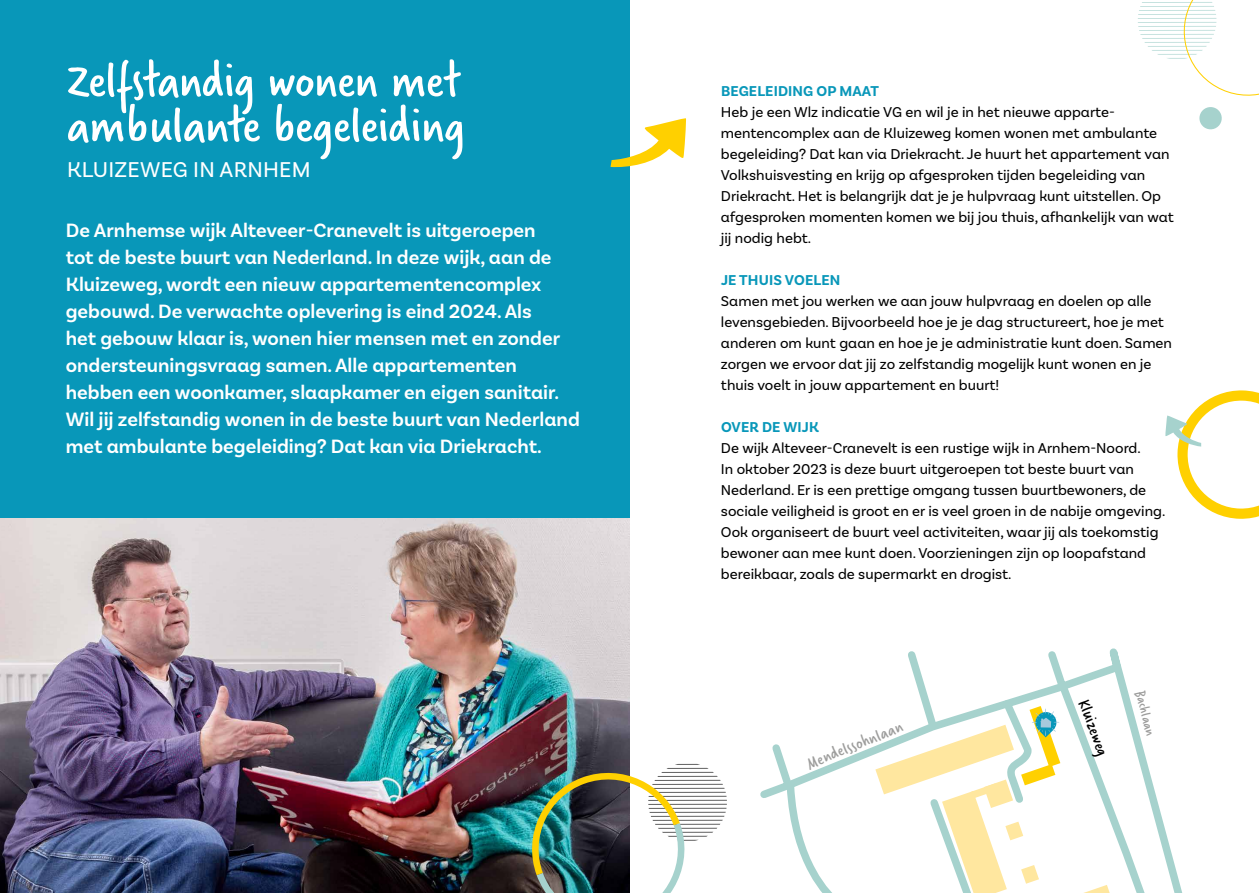
<style>
.page{position:relative;width:1259px;height:893px;background:#fff}
.page>*{position:absolute;margin:0;border:0;box-sizing:border-box;transform-origin:0 0}
.t1{font:54px/45px "Verveine";color:#fff}
.t2{font:22.5px "Basic Sans Alt";letter-spacing:.01em;color:#fff}
.t3{font:600 20.25px/27px "Basic Sans Alt";color:#fff}
.t4{font:18px "Verveine";color:#9d9d9c}
.t5{font:18px "Verveine";color:#000}
.t6{font:15px/21px "Basic Sans Alt";color:#000}
.t7{font:700 15px "Basic Sans Alt";letter-spacing:.01em;color:#0897b9}
.t8{font:15px "Verveine";color:#9d9d9c}
</style>
<div class="page">
<div style="left:0;top:0;width:629px;height:568px;background:#0897b9"></div>
<img style="left:0;top:519px;width:629px;height:374px">
<img style="left:522px;top:763px;width:205px;height:130px">
<svg style="left:610px;top:118px;width:76px;height:50px"></svg>
<svg style="left:1138px;top:0;width:121px;height:130px"></svg>
<svg style="left:1195px;top:390px;width:64px;height:129px"></svg>
<svg style="left:1165px;top:410px;width:30px;height:89px"></svg>
<svg style="left:760px;top:648px;width:423px;height:245px"></svg>
<h1 class="t1" style="left:67px;top:58px;width:399px">Zelfstandig wonen met ambulante begeleiding</h1>
<h2 class="t2" style="left:67px;top:156px;width:245px">KLUIZEWEG IN ARNHEM</h2>
<p class="t3" style="left:66px;top:217px;width:515px">De Arnhemse wijk Alteveer-Cranevelt is uitgeroepen<br>tot de beste buurt van Nederland. In deze wijk, aan de Kluizeweg, wordt een nieuw appartementencomplex gebouwd. De verwachte oplevering is eind 2024. Als<br>het gebouw klaar is, wonen hier mensen met en zonder ondersteuningsvraag samen. Alle appartementen hebben een woonkamer, slaapkamer en eigen sanitair.<br>Wil jij zelfstandig wonen in de beste buurt van Nederland met ambulante begeleiding? Dat kan via Driekracht.</p>
<p class="t7" style="left:721px;top:82px;width:160px">BEGELEIDING OP MAAT</p>
<p class="t6" style="left:721px;top:101px;width:454px">Heb je een Wlz indicatie VG en wil je in het nieuwe apparte&shy;mentencomplex aan de Kluizeweg komen wonen met ambulante begeleiding? Dat kan via Driekracht. Je huurt het appartement van Volkshuisvesting en krijg op afgesproken tijden begeleiding van Driekracht. Het is belangrijk dat je je hulpvraag kunt uitstellen. Op afgesproken momenten komen we bij jou thuis, afhankelijk van wat jij nodig hebt.</p>
<p class="t7" style="left:721px;top:271px;width:121px">JE THUIS VOELEN</p>
<p class="t6" style="left:721px;top:290px;width:452px">Samen met jou werken we aan jouw hulpvraag en doelen op alle levensgebieden. Bijvoorbeeld hoe je je dag structureert, hoe je met anderen om kunt gaan en hoe je je administratie kunt doen. Samen zorgen we ervoor dat jij zo zelfstandig mogelijk kunt wonen en je thuis voelt in jouw appartement en buurt!</p>
<p class="t7" style="left:721px;top:418px;width:99px">OVER DE WIJK</p>
<p class="t6" style="left:721px;top:437px;width:446px">De wijk Alteveer-Cranevelt is een rustige wijk in Arnhem--Noord.<br>In oktober 2023 is deze buurt uitgeroepen tot beste buurt van Nederland. Er is een prettige omgang tussen buurtbewoners, de sociale veiligheid is groot en er is veel groen in de nabije omgeving.<br>Ook organiseert de buurt veel activiteiten, waar jij als toekomstig bewoner aan mee kunt doen. Voorzieningen zijn op loopafstand bereikbaar, zoals de supermarkt en drogist.</p>
<p class="t4" style="left:803px;top:752px;width:103px;rotate:-22deg">Mendelssohnlaan</p>
<p class="t5" style="left:1095px;top:696px;width:60px;rotate:70deg">Kluizeweg</p>
<p class="t8" style="left:1150px;top:688px;width:48px;rotate:76deg">Bachlaan</p>
</div>
